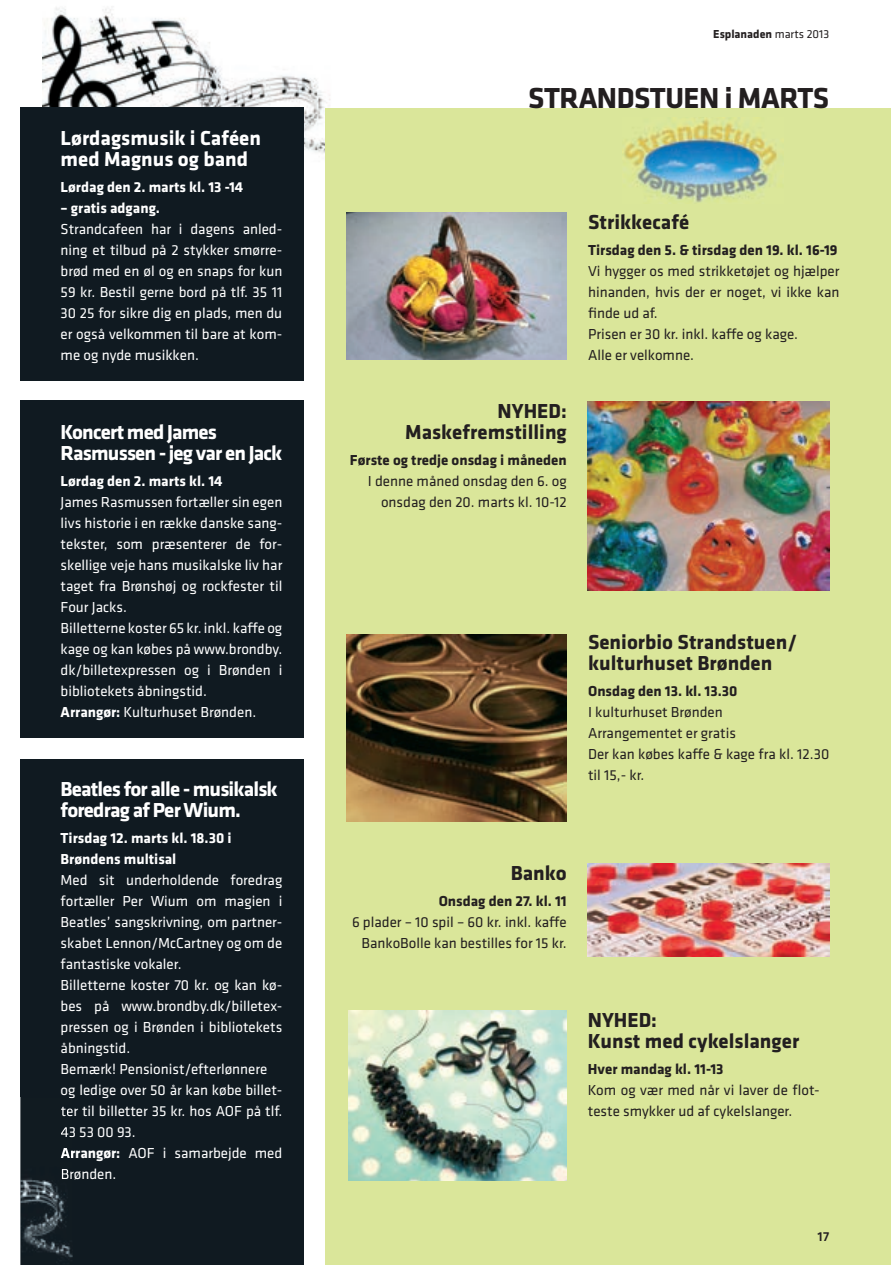
<style>
.page{position:relative;width:891px;height:1265px;background:#fff}
.page>*{position:absolute;margin:0;border:0;box-sizing:border-box;transform-origin:0 0}
.t1{font:700 30px "Klavika";letter-spacing:-.02em;color:#231f20}
.t2{font:700 21px/21px "Klavika";color:#231f20}
.t3{font:700 21px/21px "Klavika";letter-spacing:-.04em;color:#fff}
.t4{font:700 21px/21px "Klavika";color:#fff}
.t5{font:15px/21px "Klavika";color:#fff}
.t6{font:15px/21px "Klavika";color:#231f20}
.t7{font:700 15px "Klavika";color:#231f20}
.t8{font:700 15px/21px "Klavika";color:#fff}
.t9{font:500 13.5px "Klavika";color:#231f20}
.t10{font:700 12px "Klavika";color:#231f20}
.s1{font-weight:700}
.s2{font-weight:400}
</style>
<div class="page">
<img style="left:42px;top:7px;width:288px;height:147px">
<div style="left:325px;top:108px;width:565px;height:1157px;background:#dae69a"></div>
<div style="left:21px;top:108px;width:283px;height:273px;background:#101a21"></div>
<div style="left:21px;top:400px;width:283px;height:338px;background:#101a21"></div>
<div style="left:21px;top:759px;width:283px;height:506px;background:#101a21"></div>
<img style="left:622px;top:118px;width:155px;height:84px">
<img style="left:346px;top:635px;width:220px;height:187px">
<img style="left:346px;top:213px;width:220px;height:147px">
<img style="left:587px;top:864px;width:241px;height:92px">
<img style="left:348px;top:1011px;width:218px;height:169px">
<img style="left:587px;top:402px;width:242px;height:189px">
<img style="left:20px;top:1097px;width:1px;height:168px">
<img style="left:21px;top:1098px;width:52px;height:160px">
<img style="left:61px;top:1105px;width:12px;height:14px">
<svg style="left:61px;top:1127px;width:12px;height:10px"></svg>
<svg style="left:61px;top:1148px;width:12px;height:13px"></svg>
<svg style="left:62px;top:1168px;width:11px;height:12px"></svg>
<h2 class="t4" style="left:61px;top:128px;width:202px">Lørdagsmusik i Caféen med Magnus og band</h2>
<p class="t8" style="left:61px;top:177px;width:184px">Lørdag den 2. marts kl. 13 -14</p>
<p class="t8" style="left:61px;top:198px;width:101px">– gratis adgang.</p>
<p class="t5" style="left:61px;top:219px;width:223px;text-align:justify">Strandcafeen har i dagens anled&shy;ning et tilbud på 2 stykker smørre&shy;brød med en øl og en snaps for kun 59 kr. Bestil gerne bord på tlf. 35 11<br>30 25 for sikre dig en plads, men du er også velkommen til bare at kom&shy;me og nyde musikken.</p>
<h2 class="t3" style="left:61px;top:422px;width:223px">Koncert med James<br>Rasmussen - jeg var en Jack</h2>
<p class="t8" style="left:61px;top:471px;width:163px">Lørdag den 2. marts kl. 14</p>
<p class="t5" style="left:61px;top:492px;width:223px">James Rasmussen fortæller sin egen livs historie i en række danske sang&shy;tekster, som præsenterer de for&shy;skellige veje hans musikalske liv har taget fra Brønshøj og rockfester til<br>Four Jacks.<br>Billetterne koster 65 kr. inkl. kaffe og kage og kan købes på www.brondby. dk/billetexpressen og i Brønden i bibliotekets åbningstid.<br><span class="s1">Arrangør:</span> Kulturhuset Brønden.</p>
<h2 class="t3" style="left:61px;top:779px;width:218px">Beatles for alle - musikalsk foredrag af Per Wium.</h2>
<p class="t8" style="left:61px;top:828px;width:172px">Tirsdag 12. marts kl. 18.30 i<br>Brøndens multisal</p>
<p class="t5" style="left:61px;top:870px;width:223px">Med sit underholdende foredrag fortæller Per Wium om magien i<br>Beatles’ sangskrivning, om partner&shy;skabet Lennon/McCartney og om de fantastiske vokaler.<br>Billetterne koster 70 kr. og kan kø&shy;bes på www.brondby.dk/billetex&shy;pressen og i Brønden i bibliotekets åbningstid.<br>Bemærk! Pensionist/efterlønnere og ledige over 50 år kan købe billet&shy;ter til billetter 35 kr. hos AOF på tlf.<br>43 53 00 93.<br><span class="s1">Arrangør:</span> AOF i samarbejde med<br>Brønden.</p>
<p class="t10" style="left:713px;top:28px;width:117px">Esplanaden <span class="s2">marts 2013</span></p>
<h1 class="t1" style="left:528px;top:82px;width:302px">STRANDSTUEN i MARTS</h1>
<h2 class="t2" style="left:405px;top:401px;width:163px;text-align:right">NYHED:<br>Maskefremstilling</h2>
<p class="t7" style="left:350px;top:452px;width:218px">Første og tredje onsdag i måneden</p>
<p class="t6" style="left:368px;top:471px;width:200px;text-align:right">I denne måned onsdag den 6. og onsdag den 20. marts kl. 10-12</p>
<h2 class="t2" style="left:588px;top:212px;width:103px">Strikkecafé</h2>
<p class="t7" style="left:588px;top:242px;width:251px">Tirsdag den 5. &amp; tirsdag den 19. kl. 16-19</p>
<p class="t6" style="left:588px;top:261px;width:253px">Vi hygger os med strikketøjet og hjælper hinanden, hvis der er noget, vi ikke kan finde ud af.<br>Prisen er 30 kr. inkl. kaffe og kage.<br>Alle er velkomne.</p>
<h2 class="t2" style="left:588px;top:632px;width:210px">Seniorbio Strandstuen/ kulturhuset Brønden</h2>
<p class="t7" style="left:588px;top:683px;width:151px">Onsdag den 13. kl. 13.30</p>
<p class="t6" style="left:588px;top:702px;width:242px">I kulturhuset Brønden<br>Arrangementet er gratis<br>Der kan købes kaffe &amp; kage fra kl. 12.30 til 15,- kr.</p>
<h2 class="t2" style="left:510px;top:863px;width:57px">Banko</h2>
<p class="t7" style="left:438px;top:893px;width:130px">Onsdag den 27. kl. 11</p>
<p class="t6" style="left:352px;top:912px;width:216px;text-align:right">6 plader – 10 spil – 60 kr. inkl. kaffe<br>BankoBolle kan bestilles for 15 kr.</p>
<h2 class="t2" style="left:587px;top:1010px;width:213px">NYHED:<br>Kunst med cykelslanger</h2>
<p class="t7" style="left:587px;top:1061px;width:137px">Hver mandag kl. 11-13</p>
<p class="t6" style="left:587px;top:1080px;width:233px">Kom og vær med når vi laver de flot&shy;teste smykker ud af cykelslanger.</p>
<p class="t9" style="left:817px;top:1229px;width:13px">17</p>
</div>
